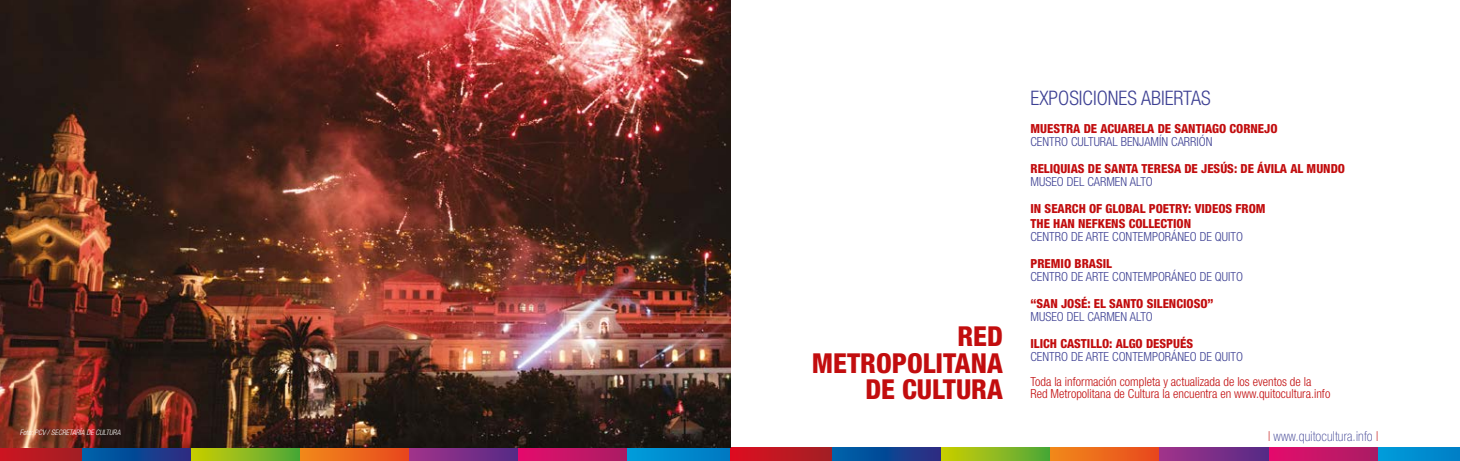
<style>
.page{position:relative;width:1460px;height:461px;background:#fff}
.page>*{position:absolute;margin:0;border:0;box-sizing:border-box;transform-origin:0 0}
.t1{font:800 condensed 27.5px/26.2px "Helvetica Neue LT Pro";color:#c20d0e;text-align:right}
.t2{font:300 condensed 20px "Helvetica Neue LT Pro";color:#3d4093}
.t3{font:100 condensed 13.75px "Helvetica Neue LT Pro";letter-spacing:.01em;color:#3d4093}
.t4{font:800 condensed 12.5px/15px "Helvetica Neue LT Pro";color:#c20d0e}
.t5{font:300 condensed 12.5px "Helvetica Neue LT Pro";color:#3d4093}
.t6{font:300 condensed 12.5px/12.5px "Helvetica Neue LT Pro";color:#c20d0e}
.t7{font:italic 300 condensed 7.5px "Helvetica Neue LT Pro";color:#fff}
.s1{color:#c20d0e}
</style>
<div class="page">
<svg style="left:0;top:447px;width:82px;height:14px"></svg>
<svg style="left:82px;top:447px;width:109px;height:14px;background:#13438b"></svg>
<svg style="left:191px;top:447px;width:109px;height:14px;background:#85af1d"></svg>
<svg style="left:300px;top:447px;width:109px;height:14px;background:#dd621b"></svg>
<svg style="left:409px;top:447px;width:109px;height:14px;background:#742c7f"></svg>
<svg style="left:518px;top:447px;width:109px;height:14px;background:#ba1461"></svg>
<svg style="left:627px;top:447px;width:103px;height:14px"></svg>
<svg style="left:730px;top:447px;width:103px;height:14px"></svg>
<svg style="left:833px;top:447px;width:109px;height:14px;background:#114893"></svg>
<svg style="left:942px;top:447px;width:109px;height:14px;background:#8db91e"></svg>
<svg style="left:1051px;top:447px;width:109px;height:14px;background:#eb671c"></svg>
<svg style="left:1160px;top:447px;width:109px;height:14px;background:#7a2e87"></svg>
<svg style="left:1269px;top:447px;width:109px;height:14px;background:#c61467"></svg>
<svg style="left:1378px;top:447px;width:82px;height:14px"></svg>
<img style="left:0;top:0;width:730px;height:447px">
<p class="t7" style="left:20px;top:427px;width:102px">Foto: PCV / SECRETARÍA DE CULTURA</p>
<h1 class="t1" style="left:812px;top:323px;width:192px">RED<br>METROPOLITANA<br>DE CULTURA</h1>
<h2 class="t2" style="left:1030px;top:87px;width:182px">EXPOSICIONES ABIERTAS</h2>
<p class="t4" style="left:1030px;top:121px;width:249px">MUESTRA DE ACUARELA DE SANTIAGO CORNEJO</p>
<p class="t5" style="left:1030px;top:134px;width:183px">CENTRO CULTURAL BENJAMÍN CARRIÓN</p>
<p class="t4" style="left:1030px;top:161px;width:316px">RELIQUIAS DE SANTA TERESA DE JESÚS: DE ÁVILA AL MUNDO</p>
<p class="t5" style="left:1030px;top:174px;width:124px">MUSEO DEL CARMEN ALTO</p>
<p class="t4" style="left:1030px;top:201px;width:237px">IN SEARCH OF GLOBAL POETRY: VIDEOS FROM<br>THE HAN NEFKENS COLLECTION</p>
<p class="t5" style="left:1030px;top:229px;width:214px">CENTRO DE ARTE CONTEMPORÁNEO DE QUITO</p>
<p class="t4" style="left:1030px;top:256px;width:83px">PREMIO BRASIL</p>
<p class="t5" style="left:1030px;top:269px;width:214px">CENTRO DE ARTE CONTEMPORÁNEO DE QUITO</p>
<p class="t4" style="left:1030px;top:296px;width:185px">“SAN JOSÉ: EL SANTO SILENCIOSO”</p>
<p class="t5" style="left:1030px;top:309px;width:124px">MUSEO DEL CARMEN ALTO</p>
<p class="t4" style="left:1030px;top:336px;width:164px">ILICH CASTILLO: ALGO DESPUÉS</p>
<p class="t5" style="left:1030px;top:349px;width:214px">CENTRO DE ARTE CONTEMPORÁNEO DE QUITO</p>
<p class="t6" style="left:1030px;top:375px;width:301px">Toda la información completa y actualizada de los eventos de la<br>Red Metropolitana de Cultura la encuentra en www.quitocultura.info</p>
<p class="t3" style="left:1268px;top:428px;width:112px"><span class="s1">I</span> www.quitocultura.info <span class="s1">I</span></p>
</div>
